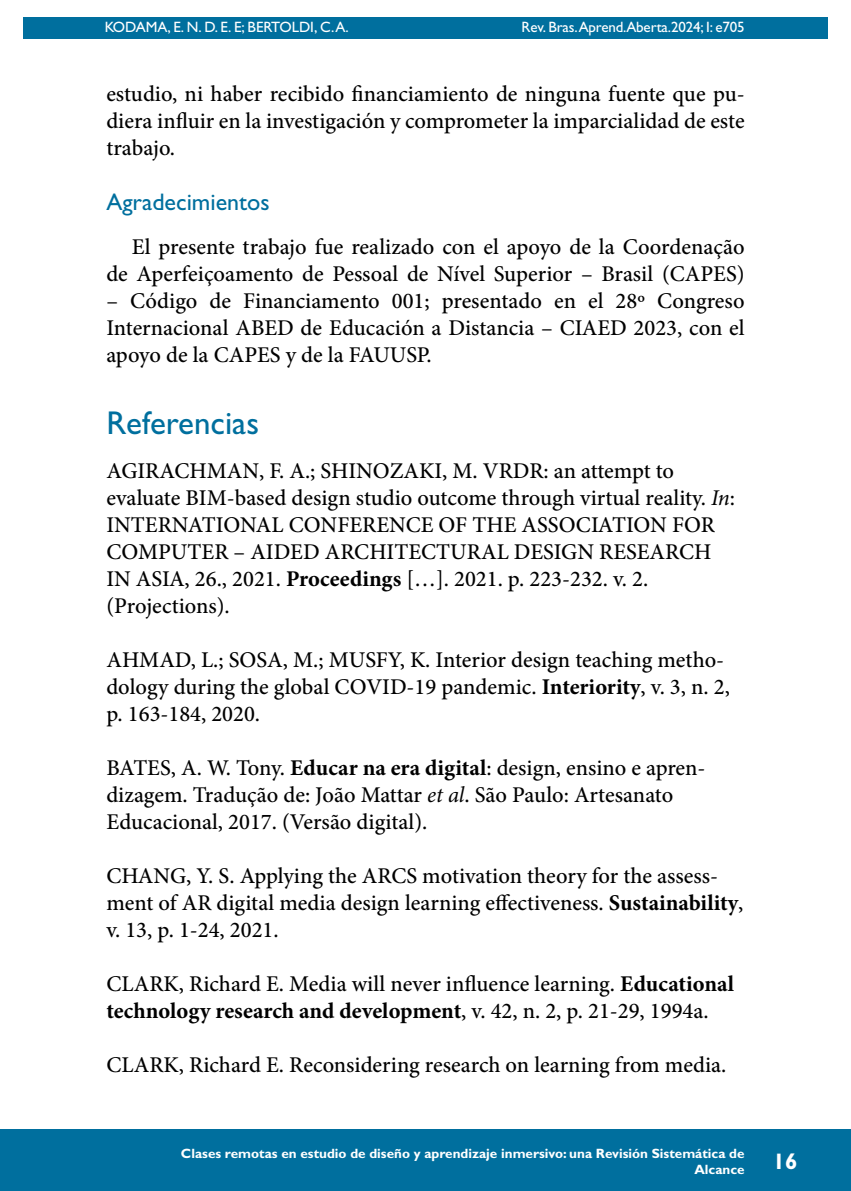
<style>
.page{position:relative;width:851px;height:1191px;background:#fff}
.page>*{position:absolute;margin:0;border:0;box-sizing:border-box;transform-origin:0 0}
.t1{font:33px "Gill Sans Std";color:#006f9e}
.t2{font:24px "Gill Sans Std";color:#006f9e}
.t3{font:500 22.5px/27px "Minion Pro";color:#000}
.t4{font:700 22.5px "Gill Sans Std";color:#fff}
.t5{font:15px "Gill Sans Std";letter-spacing:-.01em;color:#fff}
.t6{font:700 13.5px/16.2px "Gill Sans Std";color:#fff;text-align:right}
.s1{font-weight:400;font-style:italic}
.s2{font-weight:700}
</style>
<div class="page">
<hr style="left:104px;top:0;width:1px;height:467px;background:#006f9e">
<div style="left:23px;top:17px;width:804px;height:21px;background:#006f9e"></div>
<div style="left:0;top:1129px;width:850px;height:62px;background:#006f9e"></div>
<p class="t5" style="left:105px;top:18px;width:245px">KODAMA, E. N. D. E. E; BERTOLDI, C. A.</p>
<p class="t5" style="left:521px;top:18px;width:224px">Rev. Bras.Aprend.Aberta.2024; I: e705</p>
<p class="t3" style="left:106px;top:81px;width:639px;text-align:justify">estudio, ni haber recibido financiamiento de ninguna fuente que pu&shy;diera influir en la investigación y comprometer la imparcialidad de este trabajo.</p>
<p class="t2" style="left:106px;top:188px;width:165px">Agradecimientos</p>
<p class="t3" style="left:106px;top:233px;width:639px;text-align:right">El presente trabajo fue realizado con el apoyo de la Coordenação de Aperfeiçoamento de Pessoal de Nível Superior – Brasil (CAPES)</p>
<p class="t3" style="left:106px;top:287px;width:639px;text-align:justify">– Código de Financiamento 001; presentado en el 28º Congreso Internacional ABED de Educación a Distancia – CIAED 2023, con el apoyo de la CAPES y de la FAUUSP.</p>
<h1 class="t1" style="left:106px;top:403px;width:154px">Referencias</h1>
<p class="t3" style="left:106px;top:457px;width:630px">AGIRACHMAN, F. A.; SHINOZAKI, M. VRDR: an attempt to evaluate BIM-based design studio outcome through virtual reality. <span class="s1">In</span>:<br>INTERNATIONAL CONFERENCE OF THE ASSOCIATION FOR COMPUTER – AIDED ARCHITECTURAL DESIGN RESEARCH IN ASIA, 26., 2021. <span class="s2">Proceedings</span> […]. 2021. p. 223-232. v. 2. (Projections).</p>
<p class="t3" style="left:106px;top:646px;width:625px">AHMAD, L.; SOSA, M.; MUSFY, K. Interior design teaching metho&shy;dology during the global COVID-19 pandemic. <span class="s2">Interiority</span>, v. 3, n. 2, p. 163-184, 2020.</p>
<p class="t3" style="left:106px;top:754px;width:600px">BATES, A. W. Tony. <span class="s2">Educar na era digital</span>: design, ensino e apren&shy;dizagem. Tradução de: João Mattar <span class="s1">et al</span>. São Paulo: Artesanato<br>Educacional, 2017. (Versão digital).</p>
<p class="t3" style="left:106px;top:862px;width:638px">CHANG, Y. S. Applying the ARCS motivation theory for the assess&shy;ment of AR digital media design learning effectiveness. <span class="s2">Sustainability</span>, v. 13, p. 1-24, 2021.</p>
<p class="t3" style="left:106px;top:970px;width:629px">CLARK, Richard E. Media will never influence learning. <span class="s2">Educational technology research and development</span>, v. 42, n. 2, p. 21-29, 1994a.</p>
<p class="t3" style="left:106px;top:1051px;width:621px">CLARK, Richard E. Reconsidering research on learning from media.</p>
<p class="t6" style="left:181px;top:1145px;width:565px">Clases remotas en estudio de diseño y aprendizaje inmersivo: una Revisión Sistemática de<br>Alcance</p>
<p class="t4" style="left:772px;top:1148px;width:26px">16</p>
</div>
